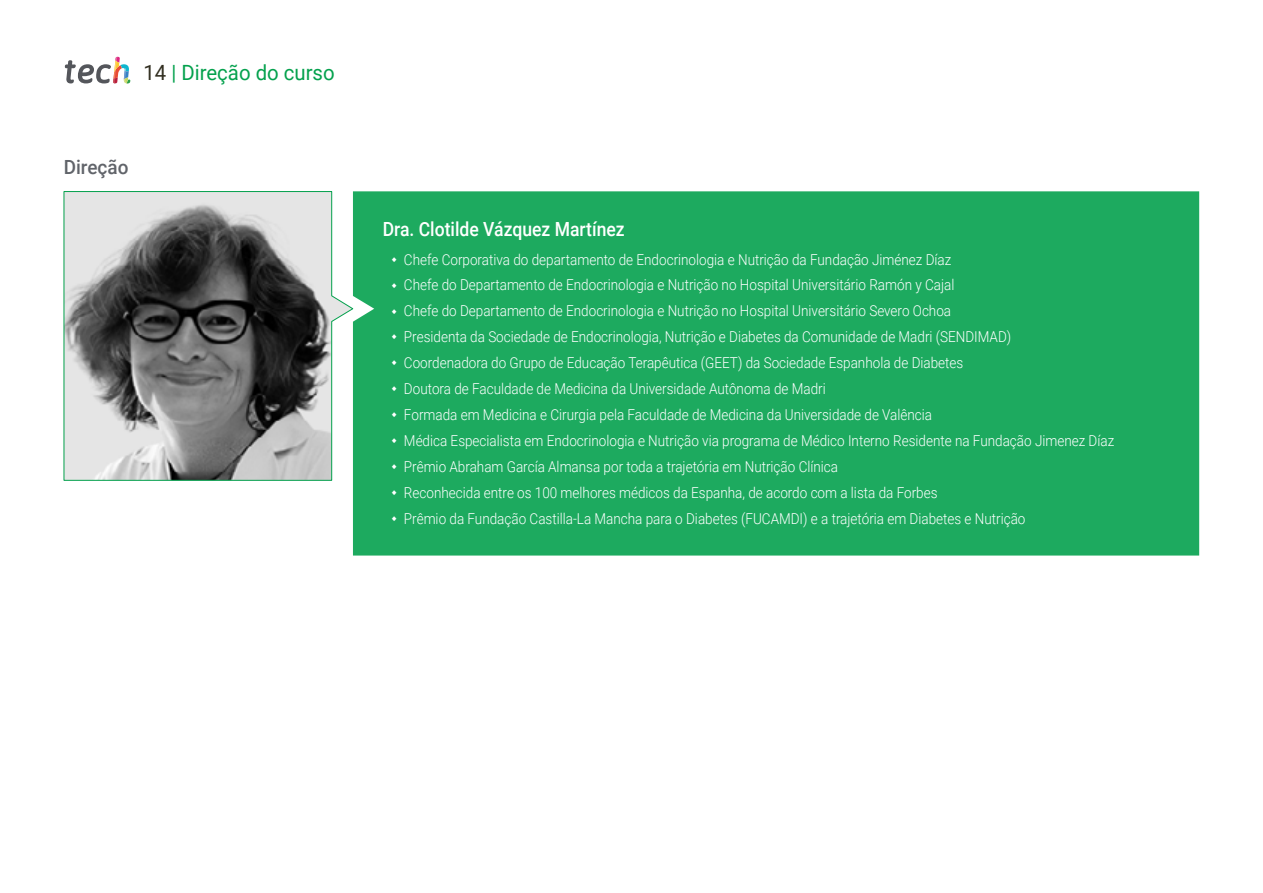
<style>
.page{position:relative;width:1263px;height:893px;background:#fff}
.page>*{position:absolute;margin:0;border:0;box-sizing:border-box;transform-origin:0 0}
.t1{font:21px "Roboto";color:#04a14d}
.t2{font:500 19.5px "Roboto";color:#fff;scale:.9 1}
.t3{font:500 19.5px "Roboto";color:#61646a}
.t4{font:300 15px/26px "Roboto";color:#fff;scale:.9 1}
.s1{color:#312e20}
</style>
<div class="page">
<svg style="left:65px;top:57px;width:65px;height:27px"></svg>
<div style="left:353px;top:191px;width:846px;height:365px;background:#1daa5f"></div>
<svg style="left:64px;top:191px;width:289px;height:290px;background:#8f908f"></svg>
<svg style="left:392px;top:257px;width:5px;height:5px"></svg>
<svg style="left:392px;top:283px;width:5px;height:5px"></svg>
<svg style="left:392px;top:309px;width:5px;height:5px"></svg>
<svg style="left:392px;top:335px;width:5px;height:5px"></svg>
<svg style="left:392px;top:360px;width:5px;height:5px"></svg>
<svg style="left:392px;top:386px;width:5px;height:5px"></svg>
<svg style="left:392px;top:412px;width:5px;height:5px"></svg>
<svg style="left:392px;top:438px;width:5px;height:5px"></svg>
<svg style="left:392px;top:464px;width:5px;height:5px"></svg>
<svg style="left:392px;top:490px;width:5px;height:5px"></svg>
<svg style="left:392px;top:516px;width:5px;height:5px"></svg>
<h1 class="t1" style="left:144px;top:57px;width:193px"><span class="s1">14</span> | Direção do curso</h1>
<h2 class="t3" style="left:64px;top:154px;width:66px">Direção</h2>
<h2 class="t2" style="left:383px;top:215px;width:270px">Dra. Clotilde Vázquez Martínez</h2>
<p class="t4" style="left:404px;top:246px;width:791px">Chefe Corporativa do departamento de Endocrinologia e Nutrição da Fundação Jiménez Díaz<br>Chefe do Departamento de Endocrinologia e Nutrição no Hospital Universitário Ramón y Cajal<br>Chefe do Departamento de Endocrinologia e Nutrição no Hospital Universitário Severo Ochoa<br>Presidenta da Sociedade de Endocrinologia, Nutrição e Diabetes da Comunidade de Madri (SENDIMAD)<br>Coordenadora do Grupo de Educação Terapêutica (GEET) da Sociedade Espanhola de Diabetes<br>Doutora de Faculdade de Medicina da Universidade Autônoma de Madri<br>Formada em Medicina e Cirurgia pela Faculdade de Medicina da Universidade de Valência<br>Médica Especialista em Endocrinologia e Nutrição via programa de Médico Interno Residente na Fundação Jimenez Díaz Prêmio Abraham García Almansa por toda a trajetória em Nutrição Clínica<br>Reconhecida entre os 100 melhores médicos da Espanha, de acordo com a lista da Forbes<br>Prêmio da Fundação Castilla-La Mancha para o Diabetes (FUCAMDI) e a trajetória em Diabetes e Nutrição</p>
</div>
